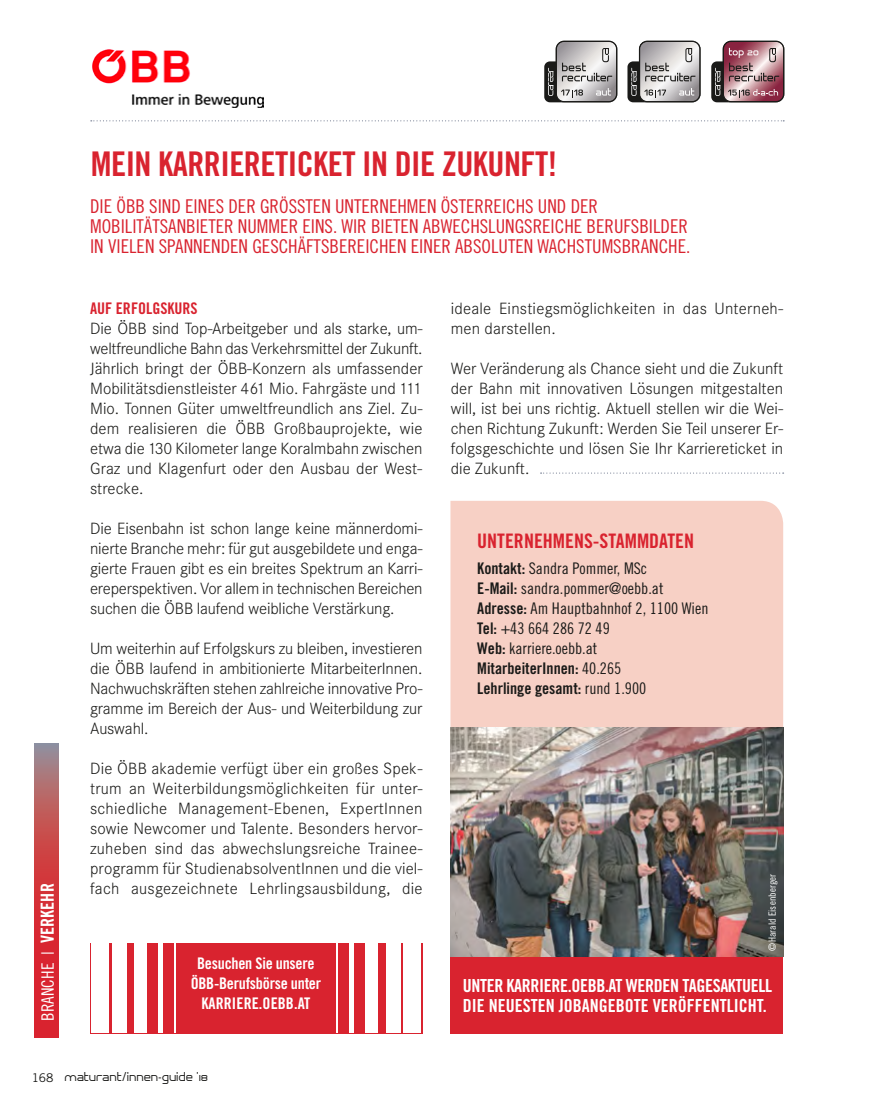
<style>
.page{position:relative;width:874px;height:1106px;background:#fff}
.page>*{position:absolute;margin:0;border:0;box-sizing:border-box;transform-origin:0 0}
.t1{font:34px "Trade Gothic Bold Cond Twenty";letter-spacing:-.015em;color:#d9232f}
.t2{font:20px "Trade Gothic Bold Cond Twenty";color:#d9232f}
.t3{font:19px/20px "Trade Gothic Cond Eighteen";color:#d9232f}
.t4{font:18px/20px "Trade Gothic Bold Cond Twenty";color:#fff}
.t5{font:17px "Trade Gothic Cond Eighteen";letter-spacing:.005em;color:#fff}
.t6{font:300 16px/20px "Corporate SBQ";color:#1a1a18;text-align:justify}
.t7{font:16px/20px "Trade Gothic Cond Eighteen";color:#1a1a18}
.t8{font:16px/20px "Trade Gothic Bold Cond Twenty";letter-spacing:-.015em;color:#fff;text-align:center}
.t9{font:16px/20px "Trade Gothic Bold Cond Twenty";color:#1a1a18}
.t10{font:16px "Trade Gothic Bold Cond Twenty";color:#d9232f}
.t11{font:500 12px "Paragraph";letter-spacing:.05em;color:#1a1a18}
.t12{font:10px "Trade Gothic Cond Eighteen";letter-spacing:.015em;color:#fff}
.s1{font-family:"Trade Gothic Bold Cond Twenty"}
.s2{font-family:"Trade Gothic Cond Eighteen"}
.s3{font-family:"Trade Gothic Bold Cond Twenty";font-size:18px}
.s4{font-family:"Trade Gothic";font-weight:400}
</style>
<div class="page">
<svg style="left:91px;top:120px;width:692px;height:1px"></svg>
<svg style="left:540px;top:472px;width:243px;height:1px"></svg>
<div style="left:450px;top:954px;width:332px;height:79px;background:#d9232f"></div>
<div style="left:450px;top:501px;width:332px;height:226px;background:#f7d0c5"></div>
<img style="left:92px;top:49px;width:171px;height:59px">
<svg style="left:711px;top:41px;width:72px;height:61px;background:#a27981"></svg>
<svg style="left:627px;top:41px;width:73px;height:61px;background:#acaaab"></svg>
<svg style="left:544px;top:41px;width:73px;height:61px;background:#acaaaa"></svg>
<svg style="left:35px;top:743px;width:24px;height:294px;background:#ca4148"></svg>
<img style="left:450px;top:727px;width:332px;height:229px">
<div style="left:90px;top:943px;width:332px;height:90px;background:#d9232f"></div>
<hr style="left:174px;top:941px;width:2px;height:92px;background:#fff">
<div style="left:158px;top:941px;width:5px;height:92px;background:#fff"></div>
<div style="left:134px;top:941px;width:13px;height:92px;background:#fff"></div>
<div style="left:112px;top:941px;width:15px;height:92px;background:#fff"></div>
<div style="left:92px;top:941px;width:17px;height:92px;background:#fff"></div>
<hr style="left:336px;top:941px;width:2px;height:92px;background:#fff">
<div style="left:349px;top:941px;width:5px;height:92px;background:#fff"></div>
<div style="left:365px;top:941px;width:13px;height:92px;background:#fff"></div>
<div style="left:385px;top:941px;width:15px;height:92px;background:#fff"></div>
<div style="left:403px;top:941px;width:17px;height:92px;background:#fff"></div>
<h1 class="t1" style="left:91px;top:143px;width:468px">MEIN KARRIERETICKET IN DIE ZUKUNFT!</h1>
<p class="t3" style="left:90px;top:196px;width:601px">DIE ÖBB SIND EINES DER GRÖSSTEN UNTERNEHMEN ÖSTERREICHS UND DER<br>MOBILITÄTSANBIETER NUMMER EINS. WIR BIETEN ABWECHSLUNGSREICHE BERUFSBILDER<br>IN VIELEN SPANNENDEN GESCHÄFTSBEREICHEN EINER ABSOLUTEN WACHSTUMSBRANCHE.</p>
<p class="t10" style="left:90px;top:298px;width:109px">AUF ERFOLGSKURS</p>
<p class="t6" style="left:90px;top:318px;width:334px">Die ÖBB sind Top-Arbeitgeber und als starke, um&shy;weltfreundliche Bahn das Verkehrsmittel der Zukunft.<br>Jährlich bringt der ÖBB-Konzern als umfassender Mobilitätsdienstleister 461 Mio. Fahrgäste und 111<br>Mio. Tonnen Güter umweltfreundlich ans Ziel. Zu&shy;dem realisieren die ÖBB Großbauprojekte, wie etwa die 130 Kilometer lange Koralmbahn zwischen Graz und Klagenfurt oder den Ausbau der West&shy;strecke.</p>
<p class="t6" style="left:90px;top:518px;width:334px">Die Eisenbahn ist schon lange keine männerdomi&shy;nierte Branche mehr: für gut ausgebildete und enga&shy;gierte Frauen gibt es ein breites Spektrum an Karri&shy;ereperspektiven. Vor allem in technischen Bereichen suchen die ÖBB laufend weibliche Verstärkung.</p>
<p class="t6" style="left:90px;top:638px;width:334px">Um weiterhin auf Erfolgskurs zu bleiben, investieren die ÖBB laufend in ambitionierte MitarbeiterInnen.<br>Nachwuchskräften stehen zahlreiche innovative Pro&shy;gramme im Bereich der Aus- und Weiterbildung zur Auswahl.</p>
<p class="t6" style="left:90px;top:758px;width:334px">Die ÖBB akademie verfügt über ein großes Spek&shy;trum an Weiterbildungsmöglichkeiten für unter&shy;schiedliche Management-Ebenen, ExpertInnen sowie Newcomer und Talente. Besonders hervor&shy;zuheben sind das abwechslungsreiche Trainee&shy;programm für StudienabsolventInnen und die viel&shy;fach ausgezeichnete Lehrlingsausbildung, die</p>
<p class="t6" style="left:450px;top:298px;width:334px">ideale Einstiegsmöglichkeiten in das Unterneh&shy;men darstellen.</p>
<p class="t6" style="left:450px;top:358px;width:334px">Wer Veränderung als Chance sieht und die Zukunft der Bahn mit innovativen Lösungen mitgestalten will, ist bei uns richtig. Aktuell stellen wir die Wei&shy;chen Richtung Zukunft: Werden Sie Teil unserer Er&shy;folgsgeschichte und lösen Sie Ihr Karriereticket in die Zukunft.</p>
<p class="t2" style="left:477px;top:528px;width:218px">UNTERNEHMENS-STAMMDATEN</p>
<p class="t7" style="left:477px;top:558px;width:232px"><span class="s1">Kontakt:</span> Sandra Pommer, MSc<br><span class="s1">E-Mail:</span> sandra.pommer@oebb.at<br><span class="s1">Adresse:</span> Am Hauptbahnhof 2, 1100 Wien<br><span class="s1">Tel:</span> +43 664 286 72 49<br><span class="s1">Web:</span> karriere.oebb.at</p>
<p class="t9" style="left:477px;top:658px;width:170px">MitarbeiterInnen: <span class="s2">40.265<br></span>Lehrlinge gesamt: <span class="s2">rund 1.900</span></p>
<p class="t5" style="left:37px;top:1020px;width:139px;rotate:-90deg">BRANCHE | <span class="s3">VERKEHR</span></p>
<p class="t12" style="left:765px;top:950px;width:78px;rotate:-90deg">©Harald Eisenberger</p>
<p class="t8" style="left:191px;top:953px;width:132px">Besuchen Sie unsere<br>ÖBB-Berufsbörse unter<br>KARRIERE.OEBB.AT</p>
<p class="t4" style="left:462px;top:975px;width:311px">UNTER KARRIERE.OEBB.AT WERDEN TAGESAKTUELL<br>DIE NEUESTEN JOBANGEBOTE VERÖFFENTLICHT.</p>
<p class="t11" style="left:31px;top:1071px;width:178px"><span class="s4">168</span> Maturant/innen-Guide ‘18</p>
</div>
